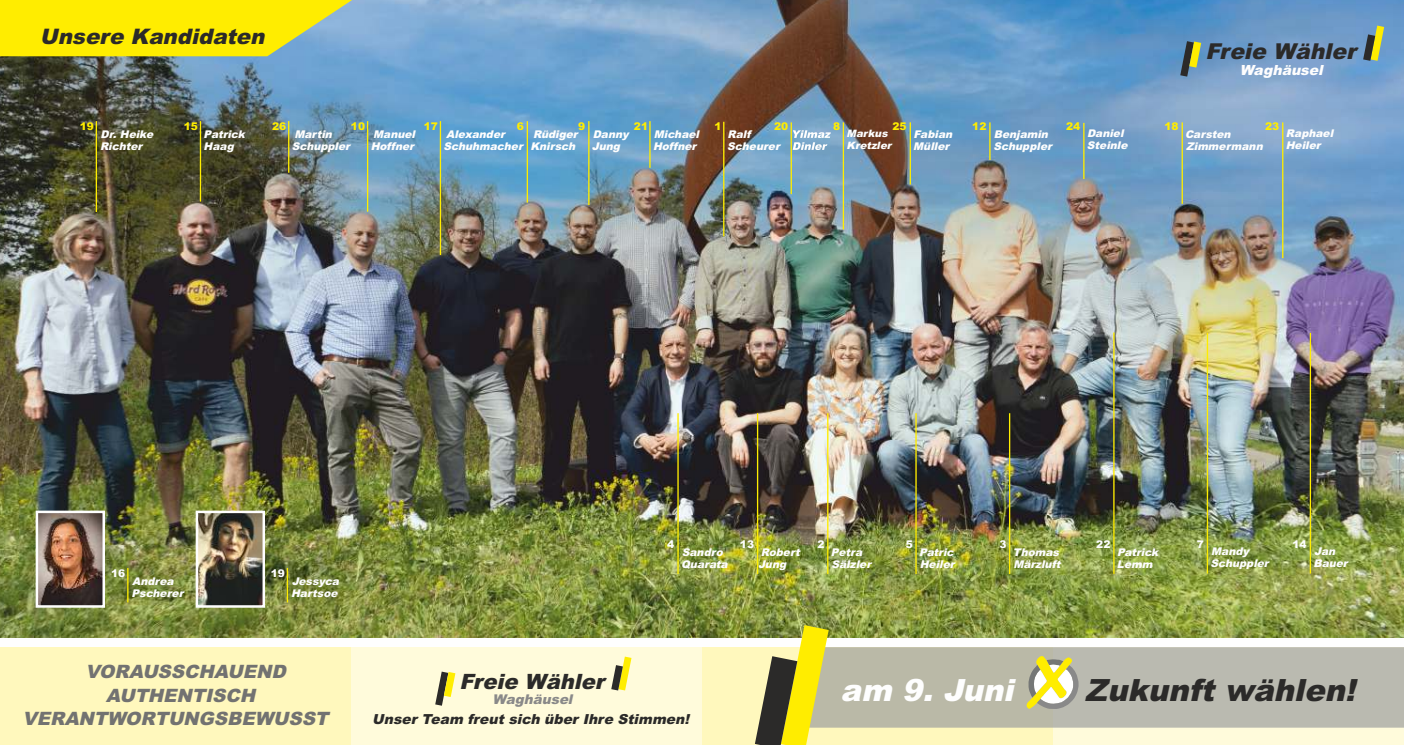
<style>
.page{position:relative;width:1404px;height:745px;background:#fff}
.page>*{position:absolute;margin:0;border:0;box-sizing:border-box;transform-origin:0 0}
.t1{font:italic 900 30.62px "Arial";color:#2b2a29}
.t2{font:italic 900 30.62px "Arial";color:#fefefe}
.t3{font:italic 900 21.88px "Arial";color:#2b2a29}
.t4{font:italic 900 21.38px "Arial";color:#2b2a29}
.t5{font:italic 900 21.12px "Arial";color:#2b2a29}
.t6{font:italic 900 18.38px "Arial";letter-spacing:-.01em;color:#727271}
.t7{font:italic 900 14px "Arial";color:#fefefe}
.t8{font:italic 900 13.88px "Arial";color:#2b2a29}
.t9{font:italic 900 13.5px "Arial";color:#898989}
.t10{font:italic 900 10.62px/12px "Arial";color:#fefefe}
.t11{font:900 10.62px "Arial";color:#ffed00}
.t12{font:900 10.62px "Arial";color:#fefefe}
.t13{font:italic 900 10.12px/11.5px "Arial";color:#fefefe}
</style>
<div class="page">
<div style="left:702px;top:24px;width:351px;height:720px;background:#fff8bd"></div>
<div style="left:351px;top:24px;width:351px;height:720px;background:#fffbdb"></div>
<div style="left:0;top:7px;width:351px;height:737px;background:#fff8bd"></div>
<div style="left:1052px;top:24px;width:351px;height:720px;background:#fffbdb"></div>
<img style="left:0;top:0;width:1403px;height:637px">
<svg style="left:0;top:0;width:368px;height:56px;background:#ebe222"></svg>
<hr style="left:649px;top:121px;width:1px;height:47px;background:#ffed00">
<hr style="left:842px;top:122px;width:2px;height:107px;background:#ffed00">
<hr style="left:909px;top:122px;width:1px;height:62px;background:#ffed00">
<hr style="left:989px;top:122px;width:1px;height:38px;background:#ffed00">
<hr style="left:1083px;top:123px;width:1px;height:56px;background:#ffed00">
<hr style="left:1281px;top:122px;width:2px;height:136px;background:#ffed00">
<hr style="left:1206px;top:332px;width:1px;height:241px;background:#ffed00">
<hr style="left:1008px;top:413px;width:2px;height:160px;background:#ffed00">
<svg style="left:792px;top:130px;width:38px;height:20px"></svg>
<hr style="left:723px;top:122px;width:1px;height:114px;background:#ffed00">
<hr style="left:1181px;top:122px;width:1px;height:82px;background:#ffed00">
<hr style="left:1309px;top:332px;width:1px;height:241px;background:#ffed00">
<hr style="left:1113px;top:332px;width:1px;height:241px;background:#ffed00">
<hr style="left:790px;top:122px;width:1px;height:72px;background:#ffed00">
<hr style="left:915px;top:413px;width:1px;height:160px;background:#ffed00">
<hr style="left:827px;top:413px;width:1px;height:160px;background:#ffed00">
<hr style="left:756px;top:413px;width:2px;height:160px;background:#ffed00">
<hr style="left:677px;top:413px;width:1px;height:160px;background:#ffed00">
<hr style="left:588px;top:121px;width:1px;height:84px;background:#ffed00">
<hr style="left:526px;top:121px;width:2px;height:81px;background:#ffed00">
<hr style="left:440px;top:121px;width:1px;height:134px;background:#ffed00">
<hr style="left:367px;top:121px;width:1px;height:90px;background:#ffed00">
<hr style="left:288px;top:121px;width:1px;height:52px;background:#ffed00">
<hr style="left:200px;top:121px;width:1px;height:80px;background:#ffed00">
<hr style="left:96px;top:121px;width:1px;height:91px;background:#ffed00">
<svg style="left:611px;top:656px;width:20px;height:34px"></svg>
<svg style="left:435px;top:671px;width:20px;height:34px"></svg>
<svg style="left:828px;top:646px;width:575px;height:81px;background:#bbbaad"></svg>
<svg style="left:1026px;top:653px;width:52px;height:56px;background:#d0cb87"></svg>
<div style="left:0;top:638px;width:1403px;height:8px;background:#fefefe"></div>
<svg style="left:1362px;top:26px;width:21px;height:35px"></svg>
<svg style="left:1180px;top:41px;width:21px;height:36px"></svg>
<svg style="left:754px;top:624px;width:74px;height:120px"></svg>
<hr style="left:287px;top:567px;width:1px;height:35px;background:#ffed00">
<img style="left:200px;top:514px;width:61px;height:89px">
<img style="left:40px;top:514px;width:61px;height:89px">
<div style="left:36px;top:510px;width:69px;height:97px;border:3px solid #fefefe"></div>
<hr style="left:127px;top:567px;width:1px;height:35px;background:#ffed00">
<div style="left:196px;top:510px;width:69px;height:97px;border:3px solid #fefefe"></div>
<h3 class="t4" style="left:40px;top:28px;width:230px">Unsere Kandidaten</h3>
<h2 class="t3" style="left:1205px;top:43px;width:156px">Freie Wähler</h2>
<h3 class="t7" style="left:1239px;top:65px;width:87px">Waghäusel</h3>
<p class="t11" style="left:80px;top:122px;width:16px">19</p>
<p class="t10" style="left:100px;top:129px;width:57px">Dr. Heike<br>Richter</p>
<p class="t11" style="left:184px;top:122px;width:16px">15</p>
<p class="t10" style="left:203px;top:129px;width:43px">Patrick<br>Haag</p>
<p class="t11" style="left:272px;top:122px;width:16px">26</p>
<p class="t11" style="left:351px;top:122px;width:16px">10</p>
<p class="t10" style="left:292px;top:129px;width:62px">Martin<br>Schuppler</p>
<p class="t10" style="left:370px;top:129px;width:48px">Manuel<br>Hoffner</p>
<p class="t11" style="left:774px;top:122px;width:16px">20</p>
<p class="t11" style="left:833px;top:122px;width:9px">8</p>
<p class="t10" style="left:727px;top:129px;width:56px">Ralf<br>Scheurer</p>
<p class="t11" style="left:892px;top:122px;width:16px">25</p>
<p class="t11" style="left:424px;top:122px;width:16px">17</p>
<p class="t11" style="left:516px;top:122px;width:9px">6</p>
<p class="t10" style="left:443px;top:129px;width:83px">Alexander<br>Schuhmacher</p>
<p class="t11" style="left:578px;top:122px;width:9px">9</p>
<p class="t10" style="left:530px;top:129px;width:51px">Rüdiger<br>Knirsch</p>
<p class="t11" style="left:634px;top:122px;width:16px">21</p>
<p class="t11" style="left:714px;top:122px;width:9px">1</p>
<p class="t10" style="left:653px;top:129px;width:50px">Michael<br>Hoffner</p>
<p class="t13" style="left:846px;top:129px;width:48px">Markus<br>Kretzler</p>
<p class="t10" style="left:913px;top:129px;width:43px">Fabian<br>Müller</p>
<p class="t10" style="left:592px;top:129px;width:38px">Danny<br>Jung</p>
<p class="t11" style="left:972px;top:122px;width:16px">12</p>
<p class="t10" style="left:993px;top:129px;width:62px">Benjamin<br>Schuppler</p>
<p class="t11" style="left:1066px;top:122px;width:16px">24</p>
<p class="t10" style="left:1086px;top:129px;width:44px">Daniel<br>Steinle</p>
<p class="t11" style="left:1164px;top:122px;width:16px">18</p>
<p class="t11" style="left:1264px;top:122px;width:16px">23</p>
<p class="t10" style="left:1285px;top:129px;width:51px">Raphael<br>Heiler</p>
<p class="t10" style="left:1184px;top:129px;width:81px">Carsten<br>Zimmermann</p>
<p class="t12" style="left:111px;top:568px;width:16px">16</p>
<p class="t10" style="left:131px;top:575px;width:55px">Andrea<br>Pscherer</p>
<p class="t12" style="left:271px;top:568px;width:16px">19</p>
<p class="t10" style="left:291px;top:575px;width:52px">Jessyca<br>Hartsoe</p>
<p class="t12" style="left:667px;top:540px;width:9px">4</p>
<p class="t12" style="left:740px;top:540px;width:16px">13</p>
<p class="t12" style="left:817px;top:540px;width:9px">2</p>
<p class="t12" style="left:999px;top:540px;width:9px">3</p>
<p class="t12" style="left:905px;top:540px;width:9px">5</p>
<p class="t10" style="left:681px;top:546px;width:50px">Sandro<br>Quarata</p>
<p class="t10" style="left:1012px;top:546px;width:51px">Thomas<br>Märzluft</p>
<p class="t10" style="left:758px;top:546px;width:45px">Robert<br>Jung</p>
<p class="t10" style="left:830px;top:546px;width:44px">Petra<br>Sälzler</p>
<p class="t10" style="left:919px;top:546px;width:39px">Patric<br>Heiler</p>
<p class="t12" style="left:1096px;top:540px;width:16px">22</p>
<p class="t10" style="left:1116px;top:546px;width:43px">Patrick<br>Lemm</p>
<p class="t12" style="left:1196px;top:540px;width:9px">7</p>
<p class="t10" style="left:1210px;top:546px;width:62px">Mandy<br>Schuppler</p>
<p class="t12" style="left:1292px;top:540px;width:16px">14</p>
<p class="t10" style="left:1313px;top:546px;width:38px">Jan<br>Bauer</p>
<h3 class="t6" style="left:85px;top:664px;width:205px">VORAUSSCHAUEND</h3>
<h3 class="t6" style="left:106px;top:688px;width:155px">AUTHENTISCH</h3>
<h3 class="t6" style="left:22px;top:711px;width:311px">VERANTWORTUNGSBEWUSST</h3>
<h3 class="t8" style="left:372px;top:714px;width:321px">Unser Team freut sich über Ihre Stimmen!</h3>
<h3 class="t5" style="left:459px;top:673px;width:151px">Freie Wähler</h3>
<p class="t9" style="left:492px;top:694px;width:84px">Waghäusel</p>
<h1 class="t2" style="left:840px;top:678px;width:180px">am 9. Juni</h1>
<h1 class="t1" style="left:1084px;top:678px;width:278px">Zukunft wählen!</h1>
</div>
